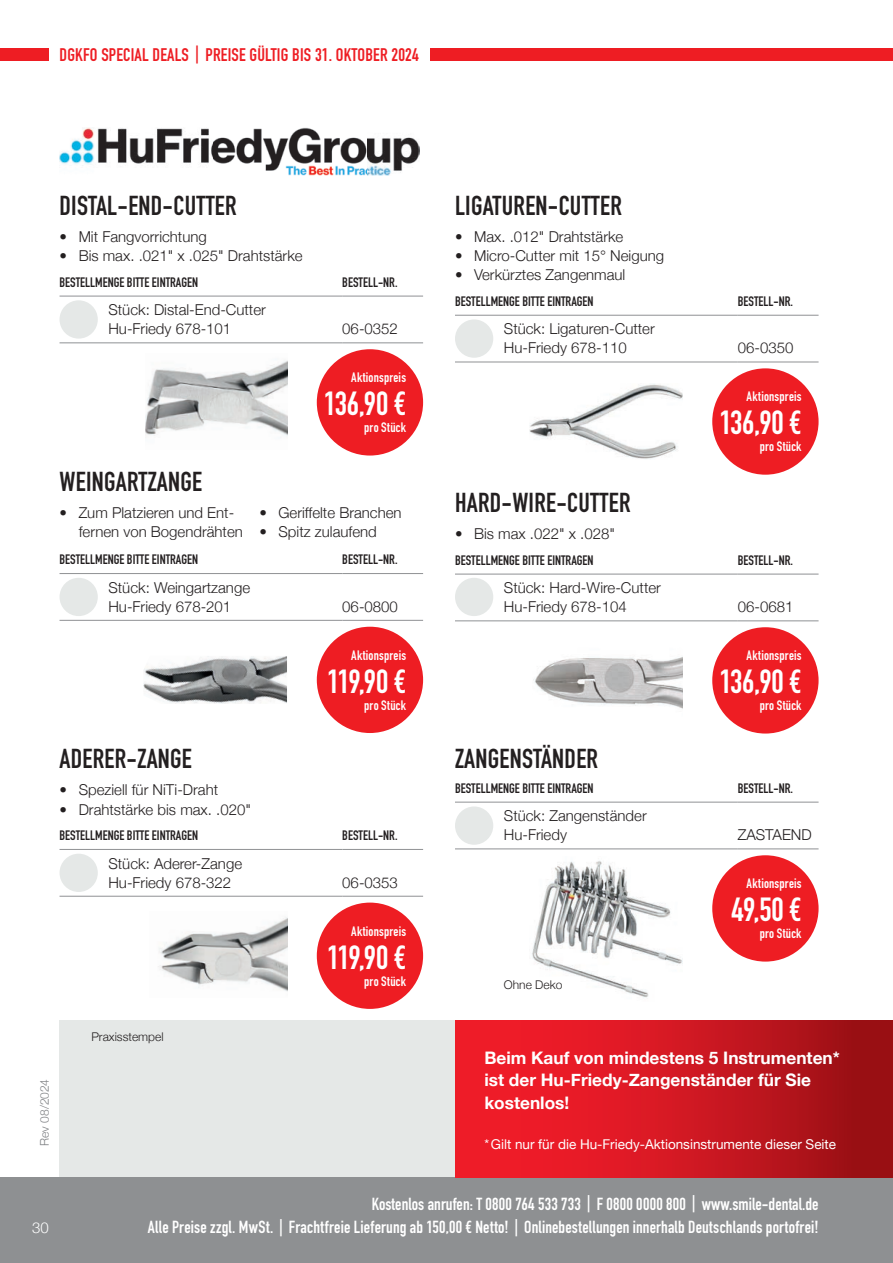
<style>
.page{position:relative;width:893px;height:1263px;background:#fff}
.page>*{position:absolute;margin:0;border:0;box-sizing:border-box;transform-origin:0 0}
.t1{font:700 33px "DIN Condensed";letter-spacing:-.005em;color:#fff}
.t2{font:700 27px "DIN Condensed";letter-spacing:.01em;color:#231f20}
.t3{font:700 18px "DIN Condensed";letter-spacing:.01em;color:#ee1d23}
.t4{font:700 17.25px/23.4px "DIN Condensed";letter-spacing:.005em;color:#fff;text-align:right}
.t5{font:700 17.25px/22.4px "Helvetica Neue";color:#fff}
.t6{font:300 15px/19.2px "Helvetica Neue";color:#231f20}
.t7{font:300 15px "Helvetica Neue";color:#fff}
.t8{font:700 13.5px "DIN Condensed";color:#231f20}
.t9{font:700 13.5px "DIN Condensed";letter-spacing:.015em;color:#fff}
.t10{font:13.5px "Helvetica Neue";color:#fff}
.t11{font:300 12px "Helvetica Neue";color:#231f20}
.t12{font:300 12px "Helvetica Neue";color:#808285}
</style>
<div class="page">
<div style="left:60px;top:1020px;width:395px;height:243px;background:#e5e8e7"></div>
<div style="left:0;top:1178px;width:893px;height:85px;background:#8e9092"></div>
<div style="left:0;top:48px;width:893px;height:13px;background:#ee1d23"></div>
<img style="left:158px;top:917px;width:129px;height:74px">
<img style="left:145px;top:361px;width:142px;height:75px">
<img style="left:533px;top:657px;width:149px;height:52px">
<img style="left:532px;top:861px;width:150px;height:137px">
<img style="left:530px;top:384px;width:152px;height:75px">
<img style="left:143px;top:656px;width:144px;height:48px">
<div style="left:49px;top:35px;width:380px;height:30px;background:#fff"></div>
<hr style="left:60px;top:296px;width:282px;height:1px;background:#8f9194">
<hr style="left:342px;top:296px;width:81px;height:1px;background:#8f9194">
<hr style="left:60px;top:342px;width:282px;height:1px;background:#8f9194">
<hr style="left:342px;top:342px;width:81px;height:1px;background:#8f9194">
<hr style="left:455px;top:315px;width:283px;height:1px;background:#8f9194">
<hr style="left:738px;top:315px;width:81px;height:1px;background:#8f9194">
<hr style="left:455px;top:362px;width:283px;height:1px;background:#8f9194">
<hr style="left:738px;top:362px;width:81px;height:1px;background:#8f9194">
<hr style="left:60px;top:849px;width:282px;height:1px;background:#8f9194">
<hr style="left:342px;top:849px;width:81px;height:1px;background:#8f9194">
<hr style="left:60px;top:896px;width:282px;height:1px;background:#8f9194">
<hr style="left:342px;top:896px;width:81px;height:1px;background:#8f9194">
<hr style="left:455px;top:574px;width:283px;height:1px;background:#8f9194">
<hr style="left:738px;top:574px;width:81px;height:1px;background:#8f9194">
<hr style="left:455px;top:620px;width:283px;height:1px;background:#8f9194">
<hr style="left:738px;top:620px;width:81px;height:1px;background:#8f9194">
<hr style="left:455px;top:802px;width:283px;height:1px;background:#8f9194">
<hr style="left:738px;top:802px;width:81px;height:1px;background:#8f9194">
<hr style="left:455px;top:848px;width:283px;height:1px;background:#8f9194">
<hr style="left:738px;top:848px;width:81px;height:1px;background:#8f9194">
<hr style="left:60px;top:573px;width:282px;height:1px;background:#8f9194">
<hr style="left:342px;top:573px;width:81px;height:1px;background:#8f9194">
<hr style="left:60px;top:620px;width:282px;height:1px;background:#8f9194">
<hr style="left:342px;top:620px;width:81px;height:1px;background:#8f9194">
<div style="left:60px;top:300px;width:38px;height:39px;background:#e5e8e7;border-radius:50%"></div>
<div style="left:455px;top:319px;width:38px;height:39px;background:#e5e8e7;border-radius:50%"></div>
<div style="left:60px;top:854px;width:38px;height:38px;background:#e5e8e7;border-radius:50%"></div>
<div style="left:455px;top:806px;width:38px;height:39px;background:#e5e8e7;border-radius:50%"></div>
<div style="left:60px;top:578px;width:38px;height:38px;background:#e5e8e7;border-radius:50%"></div>
<div style="left:455px;top:578px;width:38px;height:38px;background:#e5e8e7;border-radius:50%"></div>
<svg style="left:455px;top:1020px;width:438px;height:158px;background:#cd1721"></svg>
<img style="left:60px;top:128px;width:359px;height:47px">
<div style="left:317px;top:349px;width:106px;height:106px;background:#ee1d23;border-radius:50%"></div>
<div style="left:712px;top:368px;width:107px;height:107px;background:#ee1d23;border-radius:50%"></div>
<div style="left:317px;top:902px;width:106px;height:107px;background:#ee1d23;border-radius:50%"></div>
<div style="left:712px;top:627px;width:107px;height:106px;background:#ee1d23;border-radius:50%"></div>
<div style="left:712px;top:855px;width:107px;height:106px;background:#ee1d23;border-radius:50%"></div>
<div style="left:317px;top:627px;width:106px;height:106px;background:#ee1d23;border-radius:50%"></div>
<p class="t3" style="left:60px;top:42px;width:361px">DGKFO SPECIAL DEALS | PREISE GÜLTIG BIS 31. OKTOBER 2024</p>
<h2 class="t2" style="left:60px;top:187px;width:179px">DISTAL-END-CUTTER</h2>
<h2 class="t2" style="left:455px;top:187px;width:168px">LIGATUREN-CUTTER</h2>
<p class="t6" style="left:60px;top:226px;width:149px">• Mit Fangvorrichtung</p>
<p class="t6" style="left:60px;top:245px;width:245px">• Bis max. .021" x .025" Drahtstärke</p>
<p class="t8" style="left:60px;top:273px;width:140px">BESTELLMENGE BITTE EINTRAGEN</p>
<p class="t8" style="left:342px;top:273px;width:57px">BESTELL-NR.</p>
<p class="t6" style="left:108px;top:299px;width:159px">Stück: Distal-End-Cutter<br>Hu-Friedy 678-101</p>
<p class="t6" style="left:342px;top:318px;width:57px">06-0352</p>
<h2 class="t2" style="left:60px;top:463px;width:144px">WEINGARTZANGE</h2>
<p class="t6" style="left:79px;top:502px;width:166px;text-indent:-19px">• Zum Platzieren und Ent&shy;fernen von Bogendrähten</p>
<p class="t9" style="left:351px;top:368px;width:56px">Aktionspreis</p>
<h1 class="t1" style="left:324px;top:381px;width:84px">136,90 €</h1>
<p class="t9" style="left:364px;top:418px;width:43px">pro Stück</p>
<p class="t6" style="left:259px;top:502px;width:144px">• Geriffelte Branchen</p>
<p class="t6" style="left:259px;top:521px;width:119px">• Spitz zulaufend</p>
<p class="t8" style="left:60px;top:550px;width:140px">BESTELLMENGE BITTE EINTRAGEN</p>
<p class="t8" style="left:342px;top:550px;width:57px">BESTELL-NR.</p>
<p class="t6" style="left:108px;top:577px;width:143px">Stück: Weingartzange<br>Hu-Friedy 678-201</p>
<p class="t6" style="left:342px;top:596px;width:57px">06-0800</p>
<h2 class="t2" style="left:60px;top:740px;width:134px">ADERER-ZANGE</h2>
<p class="t6" style="left:60px;top:779px;width:160px">• Speziell für NiTi-Draht</p>
<p class="t6" style="left:60px;top:798px;width:193px">• Drahtstärke bis max. .020"</p>
<p class="t9" style="left:351px;top:646px;width:56px">Aktionspreis</p>
<h1 class="t1" style="left:327px;top:659px;width:80px">119,90 €</h1>
<p class="t9" style="left:364px;top:696px;width:43px">pro Stück</p>
<p class="t8" style="left:60px;top:826px;width:140px">BESTELLMENGE BITTE EINTRAGEN</p>
<p class="t8" style="left:342px;top:826px;width:57px">BESTELL-NR.</p>
<p class="t6" style="left:108px;top:852px;width:135px">Stück: Aderer-Zange<br>Hu-Friedy 678-322</p>
<p class="t6" style="left:342px;top:872px;width:57px">06-0353</p>
<p class="t9" style="left:351px;top:922px;width:56px">Aktionspreis</p>
<h1 class="t1" style="left:327px;top:935px;width:80px">119,90 €</h1>
<p class="t9" style="left:364px;top:972px;width:43px">pro Stück</p>
<p class="t6" style="left:455px;top:226px;width:170px">• Max. .012" Drahtstärke</p>
<p class="t6" style="left:455px;top:245px;width:211px">• Micro-Cutter mit 15° Neigung</p>
<p class="t6" style="left:455px;top:264px;width:172px">• Verkürztes Zangenmaul</p>
<p class="t8" style="left:455px;top:292px;width:140px">BESTELLMENGE BITTE EINTRAGEN</p>
<p class="t8" style="left:738px;top:292px;width:57px">BESTELL-NR.</p>
<p class="t6" style="left:504px;top:318px;width:152px">Stück: Ligaturen-Cutter<br>Hu-Friedy 678-110</p>
<p class="t6" style="left:738px;top:337px;width:57px">06-0350</p>
<h2 class="t2" style="left:455px;top:484px;width:177px">HARD-WIRE-CUTTER</h2>
<p class="t6" style="left:455px;top:523px;width:161px">• Bis max .022" x .028"</p>
<p class="t9" style="left:747px;top:387px;width:56px">Aktionspreis</p>
<h1 class="t1" style="left:719px;top:401px;width:84px">136,90 €</h1>
<p class="t9" style="left:760px;top:437px;width:43px">pro Stück</p>
<p class="t8" style="left:455px;top:551px;width:140px">BESTELLMENGE BITTE EINTRAGEN</p>
<p class="t8" style="left:738px;top:551px;width:57px">BESTELL-NR.</p>
<p class="t6" style="left:504px;top:577px;width:159px">Stück: Hard-Wire-Cutter<br>Hu-Friedy 678-104</p>
<p class="t6" style="left:738px;top:596px;width:57px">06-0681</p>
<h2 class="t2" style="left:455px;top:740px;width:145px">ZANGENSTÄNDER</h2>
<p class="t9" style="left:747px;top:646px;width:56px">Aktionspreis</p>
<h1 class="t1" style="left:719px;top:659px;width:84px">136,90 €</h1>
<p class="t9" style="left:760px;top:696px;width:43px">pro Stück</p>
<p class="t8" style="left:455px;top:779px;width:140px">BESTELLMENGE BITTE EINTRAGEN</p>
<p class="t8" style="left:738px;top:779px;width:57px">BESTELL-NR.</p>
<p class="t6" style="left:504px;top:805px;width:144px">Stück: Zangenständer<br>Hu-Friedy</p>
<p class="t6" style="left:738px;top:824px;width:76px">ZASTAEND</p>
<p class="t11" style="left:504px;top:975px;width:60px">Ohne Deko</p>
<p class="t9" style="left:747px;top:874px;width:56px">Aktionspreis</p>
<h1 class="t1" style="left:732px;top:887px;width:71px">49,50 €</h1>
<p class="t9" style="left:760px;top:924px;width:43px">pro Stück</p>
<p class="t12" style="left:35px;top:1146px;width:69px;rotate:-90deg">Rev 08/2024</p>
<p class="t11" style="left:91px;top:1027px;width:74px">Praxisstempel</p>
<p class="t5" style="left:484px;top:1047px;width:357px">Beim Kauf von mindestens 5 Instrumenten* ist der Hu-Friedy-Zangenständer für Sie kostenlos!</p>
<p class="t10" style="left:484px;top:1135px;width:353px">* Gilt nur für die Hu-Friedy-Aktionsinstrumente dieser Seite</p>
<p class="t7" style="left:32px;top:1216px;width:18px">30</p>
<p class="t4" style="left:148px;top:1192px;width:672px">Kostenlos anrufen: T 0800 764 533 733 | F 0800 0000 800 | www.smile-dental.de<br>Alle Preise zzgl. MwSt. | Frachtfreie Lieferung ab 150,00 € Netto! | Onlinebestellungen innerhalb Deutschlands portofrei!</p>
</div>
